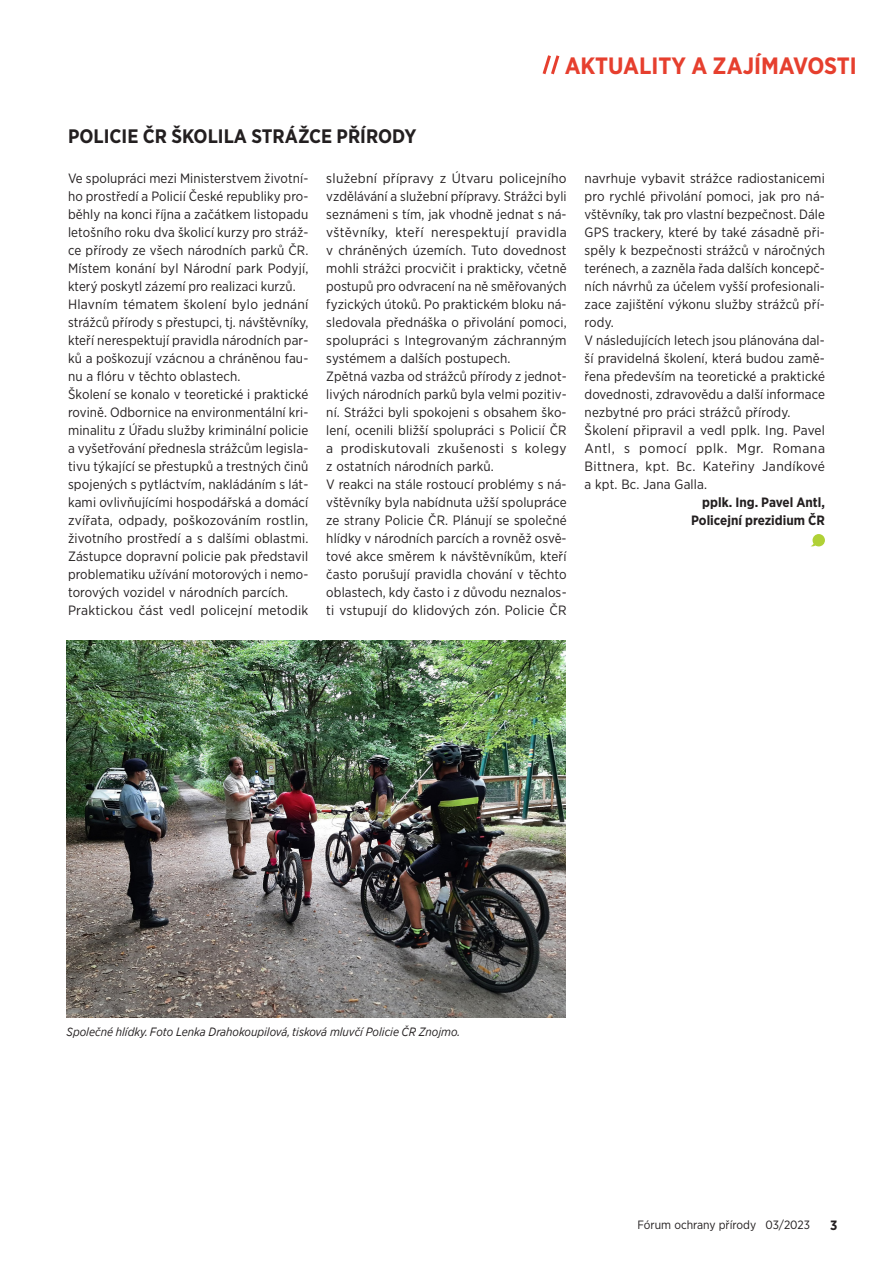
<style>
.page{position:relative;width:893px;height:1263px;background:#fff}
.page>*{position:absolute;margin:0;border:0;box-sizing:border-box;transform-origin:0 0}
.t1{font:700 23.55px "Gotham Narrow";color:#e63f2e}
.t2{font:700 19.5px "Gotham Narrow";color:#231f20}
.t3{font:13.5px/18px "Gotham Narrow";letter-spacing:.01em;color:#231f20;text-align:justify}
.t4{font:700 13.5px/18px "Gotham Narrow";color:#231f20;text-align:right}
.t5{font:italic 12px "Gotham Narrow";color:#231f20}
.t6{font:12px "Gotham Narrow";color:#231f20}
</style>
<div class="page">
<svg style="left:542px;top:55px;width:18px;height:20px"></svg>
<svg style="left:811px;top:534px;width:14px;height:12px"></svg>
<img style="left:67px;top:640px;width:499px;height:378px">
<p class="t2" style="left:68px;top:124px;width:350px">POLICIE ČR ŠKOLILA STRÁŽCE PŘÍRODY</p>
<h1 class="t1" style="left:565px;top:51px;width:294px">AKTUALITY A ZAJÍMAVOSTI</h1>
<p class="t3" style="left:68px;top:169px;width:242px">Ve spolupráci mezi Ministerstvem životní&shy;ho prostředí a Policií České republiky pro&shy;běhly na konci října a začátkem listopadu letošního roku dva školicí kurzy pro stráž&shy;ce přírody ze všech národních parků ČR.<br>Místem konání byl Národní park Podyjí, který poskytl zázemí pro realizaci kurzů.</p>
<p class="t3" style="left:68px;top:295px;width:242px">Hlavním tématem školení bylo jednání strážců přírody s přestupci, tj. návštěvníky, kteří nerespektují pravidla národních par&shy;ků a poškozují vzácnou a chráněnou fau&shy;nu a flóru v těchto oblastech.</p>
<p class="t3" style="left:68px;top:385px;width:242px">Školení se konalo v teoretické i praktické rovině. Odbornice na environmentální kri&shy;minalitu z Úřadu služby kriminální policie a vyšetřování přednesla strážcům legisla&shy;tivu týkající se přestupků a trestných činů spojených s pytláctvím, nakládáním s lát&shy;kami ovlivňujícími hospodářská a domácí zvířata, odpady, poškozováním rostlin, životního prostředí a s dalšími oblastmi.<br>Zástupce dopravní policie pak představil problematiku užívání motorových i nemo&shy;torových vozidel v národních parcích.</p>
<p class="t3" style="left:68px;top:601px;width:242px">Praktickou část vedl policejní metodik</p>
<p class="t3" style="left:326px;top:169px;width:242px">služební přípravy z Útvaru policejního vzdělávání a služební přípravy. Strážci byli seznámeni s tím, jak vhodně jednat s ná&shy;vštěvníky, kteří nerespektují pravidla v chráněných územích. Tuto dovednost mohli strážci procvičit i prakticky, včetně postupů pro odvracení na ně směřovaných fyzických útoků. Po praktickém bloku ná&shy;sledovala přednáška o přivolání pomoci, spolupráci s Integrovaným záchranným systémem a dalších postupech.</p>
<p class="t3" style="left:326px;top:367px;width:242px">Zpětná vazba od strážců přírody z jednot&shy;livých národních parků byla velmi pozitiv&shy;ní. Strážci byli spokojeni s obsahem ško&shy;lení, ocenili bližší spolupráci s Policií ČR a prodiskutovali zkušenosti s kolegy z ostatních národních parků.</p>
<p class="t3" style="left:326px;top:475px;width:242px">V reakci na stále rostoucí problémy s ná&shy;vštěvníky byla nabídnuta užší spolupráce ze strany Policie ČR. Plánují se společné hlídky v národních parcích a rovněž osvě&shy;tové akce směrem k návštěvníkům, kteří často porušují pravidla chování v těchto oblastech, kdy často i z důvodu neznalos&shy;ti vstupují do klidových zón. Policie ČR</p>
<p class="t3" style="left:585px;top:169px;width:242px">navrhuje vybavit strážce radiostanicemi pro rychlé přivolání pomoci, jak pro ná&shy;vštěvníky, tak pro vlastní bezpečnost. Dále GPS trackery, které by také zásadně při&shy;spěly k bezpečnosti strážců v náročných terénech, a zazněla řada dalších koncepč&shy;ních návrhů za účelem vyšší profesionali&shy;zace zajištění výkonu služby strážců pří&shy;rody.</p>
<p class="t3" style="left:585px;top:331px;width:242px">V následujících letech jsou plánována dal&shy;ší pravidelná školení, která budou zamě&shy;řena především na teoretické a praktické dovednosti, zdravovědu a další informace nezbytné pro práci strážců přírody.</p>
<p class="t3" style="left:585px;top:421px;width:242px">Školení připravil a vedl pplk. Ing. Pavel Antl, s pomocí pplk. Mgr. Romana Bittnera, kpt. Bc. Kateřiny Jandíkové a kpt. Bc. Jana Galla.</p>
<p class="t4" style="left:691px;top:493px;width:135px">pplk. Ing. Pavel Antl,<br>Policejní prezidium ČR</p>
<p class="t5" style="left:67px;top:1024px;width:395px">Společné hlídky. Foto Lenka Drahokoupilová, tisková mluvčí Policie ČR Znojmo.</p>
<p class="t6" style="left:637px;top:1217px;width:174px">Fórum ochrany přírody 03/2023</p>
<p class="t4" style="left:830px;top:1216px;width:9px">3</p>
</div>
